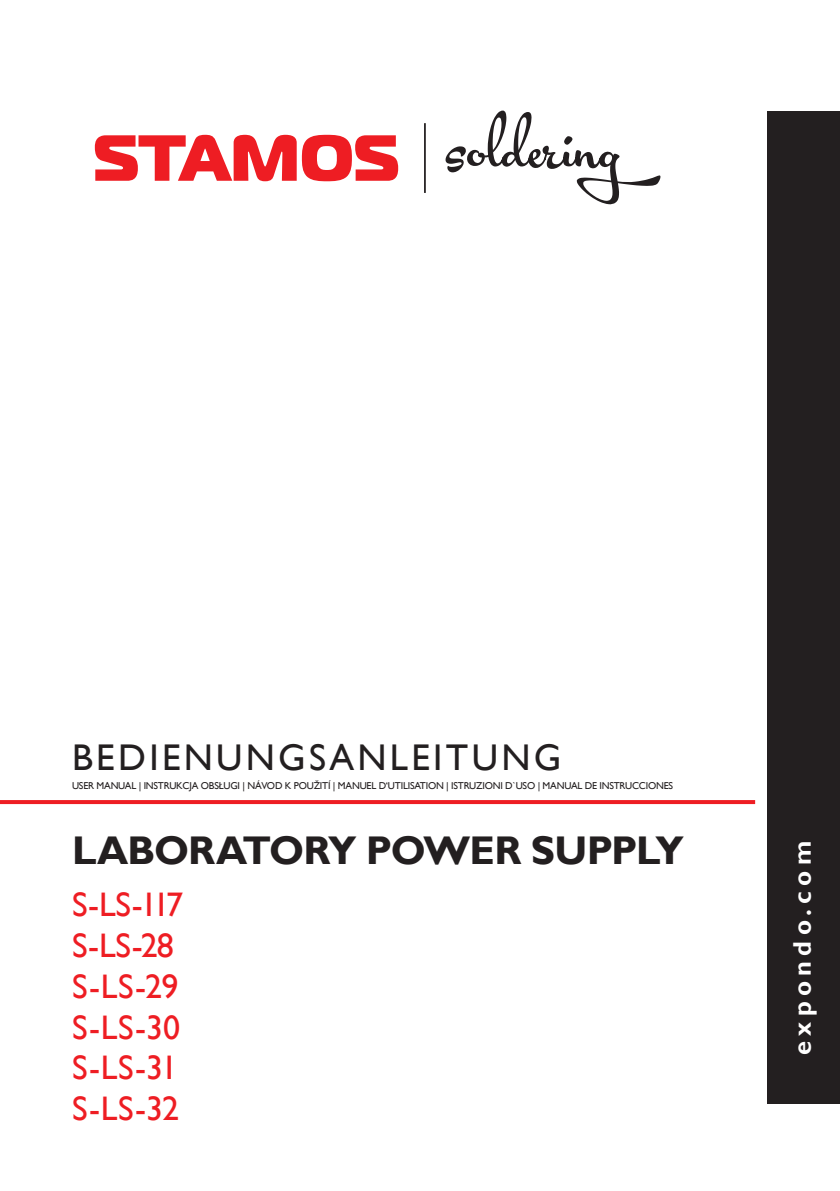
<style>
.page{position:relative;width:840px;height:1191px;background:#fff}
.page>*{position:absolute;margin:0;border:0;box-sizing:border-box;transform-origin:0 0}
.t1{font:700 40px "Gill Sans";letter-spacing:-.025em;color:#231f20}
.t2{font:37.2px "Gill Sans";letter-spacing:.09em;color:#231f20}
.t3{font:34px/40.8px "Gill Sans";letter-spacing:-.01em;color:#ee1d23}
.t4{font:700 25.4px "Gill Sans";letter-spacing:.21em;color:#fff}
.t5{font:10px "Gill Sans";letter-spacing:-.02em;color:#231f20}
</style>
<div class="page">
<svg style="left:445px;top:111px;width:215px;height:93px"></svg>
<svg style="left:95px;top:135px;width:303px;height:46px"></svg>
<hr style="left:424px;top:123px;width:1px;height:70px;background:#231f20">
<svg style="left:0;top:800px;width:754px;height:4px;background:#ee2026"></svg>
<div style="left:767px;top:111px;width:72px;height:992px;background:#231f20"></div>
<p class="t2" style="left:72px;top:736px;width:490px">BEDIENUNGSANLEITUNG</p>
<p class="t5" style="left:72px;top:779px;width:602px">USER MANUAL | INSTRUKCJA OBSŁUGI | NÁVOD K POUŽITÍ | MANUEL D‘UTILISATION | ISTRUZIONI D`USO | MANUAL DE INSTRUCCIONES</p>
<p class="t1" style="left:72px;top:826px;width:613px">LABORATORY POWER SUPPLY</p>
<p class="t3" style="left:72px;top:885px;width:112px">S-LS-117</p>
<p class="t3" style="left:72px;top:925px;width:110px">S-LS-28<br>S-LS-29<br>S-LS-30<br>S-LS-31<br>S-LS-32</p>
<p class="t4" style="left:786px;top:1054px;width:216px;rotate:-90deg">expondo.com</p>
</div>
